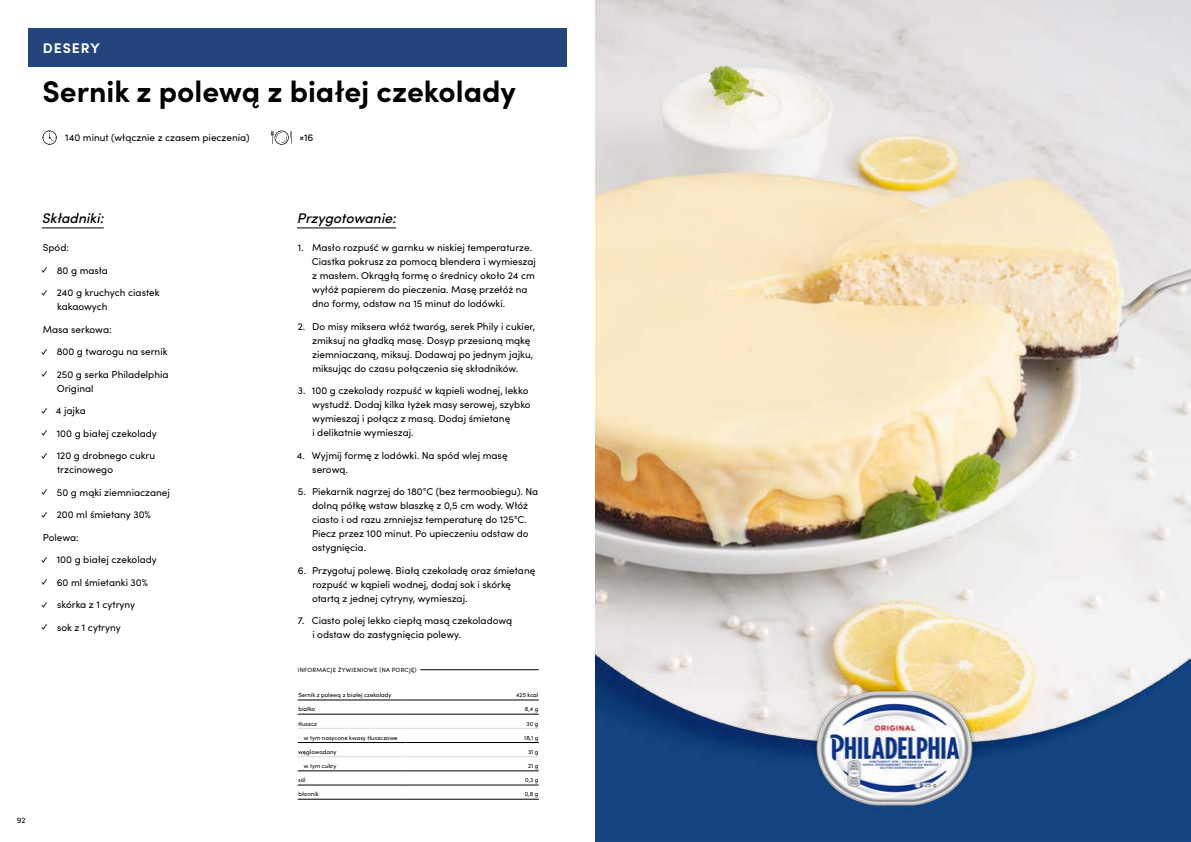
<style>
.page{position:relative;width:1191px;height:842px;background:#fff}
.page>*{position:absolute;margin:0;border:0;box-sizing:border-box;transform-origin:0 0}
.t1{font:700 30px "Sofia Pro";color:#000}
.t2{font:italic 500 14px "Sofia Pro";color:#000}
.t3{font:700 14px "Sofia Pro";letter-spacing:.07em;color:#fff}
.t4{font:10px/14px "Sofia Pro";color:#000}
.t5{font:8px "Sofia Pro";color:#000}
.t6{font:6px "Sofia Pro";color:#000}
.t7{font:6px "Sofia Pro";letter-spacing:.045em;color:#000}
</style>
<div class="page">
<div style="left:28px;top:28px;width:539px;height:39px;background:#23457b"></div>
<hr style="left:42px;top:228px;width:62px;height:1px;background:#000">
<hr style="left:297px;top:228px;width:99px;height:1px;background:#000">
<hr style="left:298px;top:771px;width:107px;height:1px;background:#000">
<hr style="left:405px;top:771px;width:134px;height:1px;background:#000">
<hr style="left:298px;top:700px;width:107px;height:1px;background:#000">
<hr style="left:405px;top:700px;width:134px;height:1px;background:#000">
<hr style="left:298px;top:714px;width:107px;height:1px;background:#000">
<hr style="left:405px;top:714px;width:134px;height:1px;background:#000">
<hr style="left:298px;top:742px;width:107px;height:1px;background:#000">
<hr style="left:405px;top:742px;width:134px;height:1px;background:#000">
<hr style="left:298px;top:728px;width:107px;height:1px;background:#dadada">
<hr style="left:405px;top:728px;width:134px;height:1px;background:#dadada">
<hr style="left:298px;top:756px;width:107px;height:1px;background:#dadada">
<hr style="left:405px;top:756px;width:134px;height:1px;background:#dadada">
<hr style="left:298px;top:785px;width:107px;height:1px;background:#000">
<hr style="left:405px;top:785px;width:134px;height:1px;background:#000">
<hr style="left:298px;top:799px;width:107px;height:1px;background:#000">
<hr style="left:405px;top:799px;width:134px;height:1px;background:#000">
<hr style="left:420px;top:669px;width:119px;height:1px;background:#000">
<svg style="left:43px;top:131px;width:14px;height:14px"></svg>
<svg style="left:271px;top:131px;width:21px;height:14px"></svg>
<img style="left:595px;top:0;width:595px;height:842px">
<img style="left:808px;top:686px;width:171px;height:128px">
<h2 class="t3" style="left:43px;top:37px;width:59px">DESERY</h2>
<h1 class="t1" style="left:42px;top:68px;width:475px">Sernik z polewą z białej czekolady</h1>
<p class="t4" style="left:65px;top:130px;width:186px">140 minut (włącznie z czasem pieczenia)</p>
<p class="t4" style="left:299px;top:130px;width:16px">×16</p>
<h2 class="t2" style="left:42px;top:208px;width:63px">Składniki:</h2>
<p class="t4" style="left:43px;top:240px;width:28px">Spód:</p>
<p class="t4" style="left:40px;top:263px;width:69px">✓ 80 g masła</p>
<p class="t4" style="left:57px;top:285px;width:104px;text-indent:-17px">✓ 240 g kruchych ciastek kakaowych</p>
<p class="t4" style="left:43px;top:322px;width:70px">Masa serkowa:</p>
<p class="t4" style="left:40px;top:344px;width:129px">✓ 800 g twarogu na sernik</p>
<p class="t4" style="left:57px;top:367px;width:113px;text-indent:-17px">✓ 250 g serka Philadelphia<br>Original</p>
<p class="t4" style="left:40px;top:403px;width:47px">✓ 4 jajka</p>
<p class="t4" style="left:40px;top:426px;width:118px">✓ 100 g białej czekolady</p>
<p class="t4" style="left:57px;top:448px;width:100px;text-indent:-17px">✓ 120 g drobnego cukru trzcinowego</p>
<p class="t4" style="left:40px;top:485px;width:131px">✓ 50 g mąki ziemniaczanej</p>
<p class="t4" style="left:40px;top:507px;width:112px">✓ 200 ml śmietany 30%</p>
<p class="t4" style="left:43px;top:530px;width:37px">Polewa:</p>
<p class="t4" style="left:40px;top:552px;width:118px">✓ 100 g białej czekolady</p>
<p class="t4" style="left:40px;top:575px;width:109px">✓ 60 ml śmietanki 30%</p>
<p class="t4" style="left:40px;top:597px;width:97px">✓ skórka z 1 cytryny</p>
<p class="t4" style="left:40px;top:620px;width:82px">✓ sok z 1 cytryny</p>
<p class="t5" style="left:17px;top:814px;width:10px">92</p>
<h2 class="t2" style="left:297px;top:208px;width:101px">Przygotowanie:</h2>
<p class="t4" style="left:312px;top:240px;width:225px;text-indent:-14px">1. Masło rozpuść w garnku w niskiej temperaturze.<br>Ciastka pokrusz za pomocą blendera i wymieszaj z masłem. Okrągłą formę o średnicy około 24 cm wyłóż papierem do pieczenia. Masę przełóż na dno formy, odstaw na 15 minut do lodówki.</p>
<p class="t4" style="left:312px;top:319px;width:224px;text-indent:-14px">2. Do misy miksera włóż twaróg, serek Phily i cukier, zmiksuj na gładką masę. Dosyp przesianą mąkę ziemniaczaną, miksuj. Dodawaj po jednym jajku, miksując do czasu połączenia się składników.</p>
<p class="t4" style="left:312px;top:383px;width:220px;text-indent:-14px">3. 100 g czekolady rozpuść w kąpieli wodnej, lekko wystudź. Dodaj kilka łyżek masy serowej, szybko wymieszaj i połącz z masą. Dodaj śmietanę<br>i delikatnie wymieszaj.</p>
<p class="t4" style="left:312px;top:448px;width:197px;text-indent:-15px">4. Wyjmij formę z lodówki. Na spód wlej masę serową.</p>
<p class="t4" style="left:312px;top:484px;width:228px;text-indent:-14px">5. Piekarnik nagrzej do 180°C (bez termoobiegu). Na dolną półkę wstaw blaszkę z 0,5 cm wody. Włóż ciasto i od razu zmniejsz temperaturę do 125°C.<br>Piecz przez 100 minut. Po upieczeniu odstaw do ostygnięcia.</p>
<p class="t4" style="left:312px;top:563px;width:225px;text-indent:-14px">6. Przygotuj polewę. Białą czekoladę oraz śmietanę rozpuść w kąpieli wodnej, dodaj sok i skórkę otartą z jednej cytryny, wymieszaj.</p>
<p class="t4" style="left:312px;top:613px;width:201px;text-indent:-15px">7. Ciasto polej lekko ciepłą masą czekoladową i odstaw do zastygnięcia polewy.</p>
<p class="t7" style="left:298px;top:665px;width:120px">INFORMACJE ŻYWIENIOWE (NA PORCJĘ)</p>
<p class="t6" style="left:298px;top:691px;width:95px">Sernik z polewą z białej czekolady</p>
<p class="t6" style="left:516px;top:691px;width:24px">425 kcal</p>
<p class="t6" style="left:298px;top:705px;width:18px">białko</p>
<p class="t6" style="left:525px;top:705px;width:15px">8,4 g</p>
<p class="t6" style="left:298px;top:719px;width:20px">tłuszcz</p>
<p class="t6" style="left:526px;top:719px;width:13px">30 g</p>
<p class="t6" style="left:304px;top:733px;width:95px">w tym nasycone kwasy tłuszczowe</p>
<p class="t6" style="left:524px;top:733px;width:16px">18,1 g</p>
<p class="t6" style="left:298px;top:747px;width:40px">węglowodany</p>
<p class="t6" style="left:528px;top:747px;width:12px">31 g</p>
<p class="t6" style="left:304px;top:761px;width:34px">w tym cukry</p>
<p class="t6" style="left:528px;top:761px;width:12px">21 g</p>
<p class="t6" style="left:298px;top:776px;width:9px">sól</p>
<p class="t6" style="left:525px;top:776px;width:15px">0,3 g</p>
<p class="t6" style="left:298px;top:790px;width:22px">błonnik</p>
<p class="t6" style="left:525px;top:790px;width:15px">0,8 g</p>
</div>
